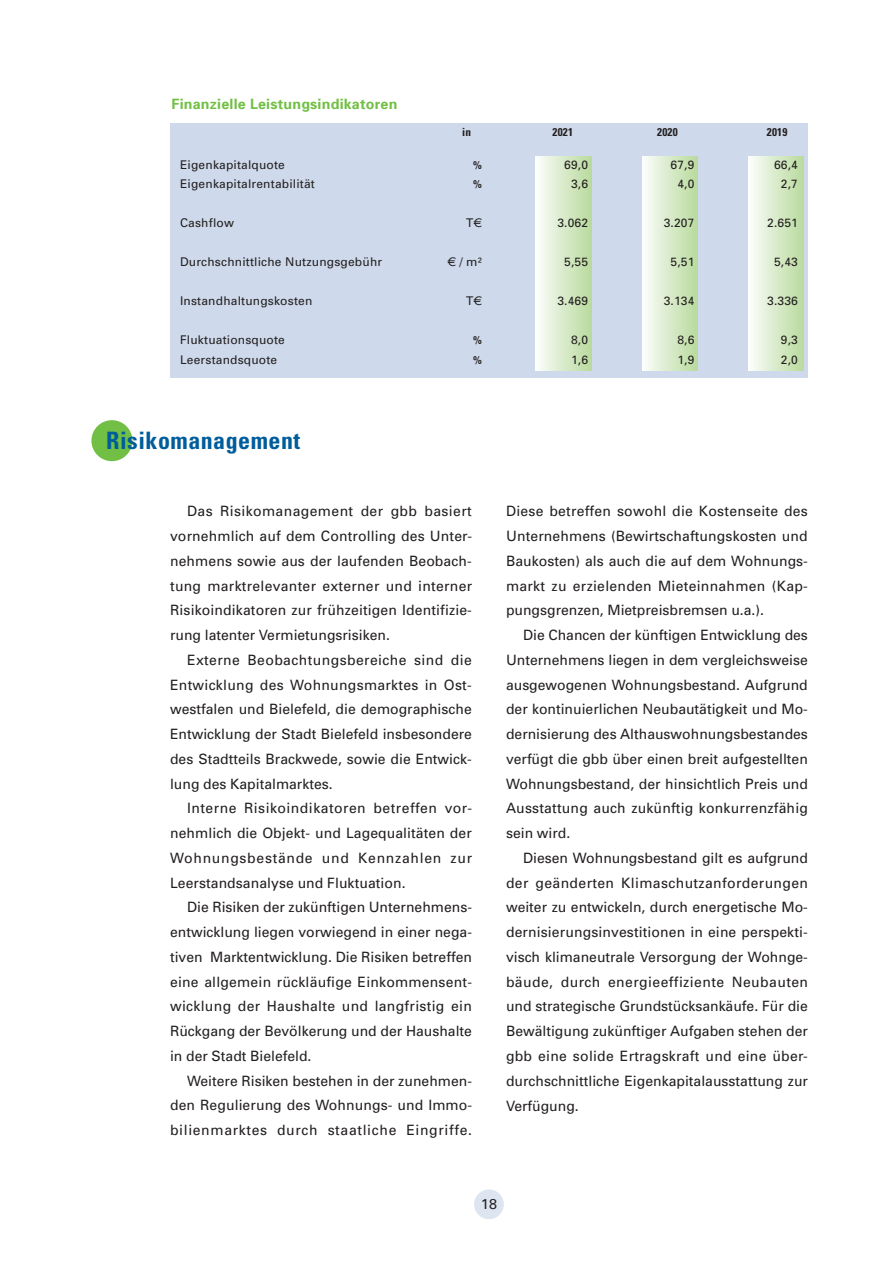
<style>
.page{position:relative;width:893px;height:1263px;background:#fff}
.page>*{position:absolute;margin:0;border:0;box-sizing:border-box;transform-origin:0 0}
.t1{font:700 condensed 24px "Univers";letter-spacing:.02em;color:#005d9c}
.t2{font:14.25px/24.8px "Univers";color:#231f20;text-align:justify}
.t3{font:700 14.25px "Univers";letter-spacing:.015em;color:#71bf44}
.t4{font:12px "Univers";letter-spacing:.015em;color:#231f20}
.t5{font:700 condensed 11.25px "Univers";letter-spacing:.015em;color:#231f20}
.s1{font-family:"LT Euro Money";font-size:11.25px}
</style>
<div class="page">
<div style="left:474px;top:1189px;width:30px;height:30px;background:#dde5f1;border-radius:50%"></div>
<div style="left:170px;top:123px;width:638px;height:254px;background:#cedaeb"></div>
<div style="left:642px;top:156px;width:55px;height:214px;background:linear-gradient(to right,#fcfdfc,#b9da9e)"></div>
<div style="left:536px;top:156px;width:55px;height:214px;background:linear-gradient(to right,#fbfdfa,#b9da9e)"></div>
<div style="left:748px;top:156px;width:56px;height:214px;background:linear-gradient(to right,#fcfdfc,#bada9f)"></div>
<div style="left:91px;top:420px;width:41px;height:41px;background:#71bf44;border-radius:50%"></div>
<p class="t3" style="left:172px;top:95px;width:227px">Finanzielle Leistungsindikatoren</p>
<p class="t5" style="left:462px;top:125px;width:10px">in</p>
<p class="t5" style="left:553px;top:125px;width:22px">2021</p>
<p class="t5" style="left:657px;top:125px;width:22px">2020</p>
<p class="t5" style="left:767px;top:125px;width:22px">2019</p>
<p class="t4" style="left:180px;top:157px;width:106px">Eigenkapitalquote</p>
<p class="t5" style="left:473px;top:158px;width:10px">%</p>
<p class="t4" style="left:564px;top:157px;width:25px">69,0</p>
<p class="t4" style="left:670px;top:157px;width:25px">67,9</p>
<p class="t4" style="left:774px;top:157px;width:25px">66,4</p>
<p class="t4" style="left:180px;top:177px;width:136px">Eigenkapitalrentabilität</p>
<p class="t5" style="left:473px;top:177px;width:10px">%</p>
<p class="t4" style="left:571px;top:177px;width:19px">3,6</p>
<p class="t4" style="left:677px;top:177px;width:19px">4,0</p>
<p class="t4" style="left:781px;top:177px;width:19px">2,7</p>
<p class="t4" style="left:180px;top:216px;width:55px">Cashflow</p>
<p class="t4" style="left:466px;top:216px;width:17px">T<span class="s1">.</span></p>
<p class="t4" style="left:557px;top:216px;width:32px">3.062</p>
<p class="t4" style="left:664px;top:216px;width:32px">3.207</p>
<p class="t4" style="left:767px;top:216px;width:32px">2.651</p>
<p class="t4" style="left:180px;top:255px;width:204px">Durchschnittliche Nutzungsgebühr</p>
<p class="t4" style="left:448px;top:255px;width:35px"><span class="s1">.</span> / m²</p>
<p class="t4" style="left:564px;top:255px;width:25px">5,55</p>
<p class="t4" style="left:670px;top:255px;width:25px">5,51</p>
<p class="t4" style="left:774px;top:255px;width:25px">5,43</p>
<p class="t4" style="left:180px;top:294px;width:134px">Instandhaltungskosten</p>
<p class="t4" style="left:466px;top:294px;width:17px">T<span class="s1">.</span></p>
<p class="t4" style="left:557px;top:294px;width:32px">3.469</p>
<p class="t4" style="left:664px;top:294px;width:32px">3.134</p>
<p class="t4" style="left:767px;top:294px;width:32px">3.336</p>
<p class="t4" style="left:180px;top:333px;width:106px">Fluktuationsquote</p>
<p class="t5" style="left:473px;top:333px;width:10px">%</p>
<p class="t4" style="left:571px;top:333px;width:19px">8,0</p>
<p class="t4" style="left:677px;top:333px;width:19px">8,6</p>
<p class="t4" style="left:781px;top:333px;width:19px">9,3</p>
<p class="t4" style="left:180px;top:352px;width:99px">Leerstandsquote</p>
<p class="t5" style="left:473px;top:353px;width:10px">%</p>
<p class="t4" style="left:571px;top:352px;width:19px">1,6</p>
<p class="t4" style="left:677px;top:352px;width:19px">1,9</p>
<p class="t4" style="left:781px;top:352px;width:19px">2,0</p>
<h1 class="t1" style="left:106px;top:425px;width:195px">Risikomanagement</h1>
<p class="t2" style="left:170px;top:499px;width:304px;text-indent:17px">Das Risikomanagement der gbb basiert vornehmlich auf dem Controlling des Unter&shy;nehmens sowie aus der laufenden Beobach&shy;tung marktrelevanter externer und interner Risikoindikatoren zur frühzeitigen Identifizie&shy;rung latenter Vermietungsrisiken.</p>
<p class="t2" style="left:170px;top:647px;width:303px;text-indent:17px">Externe Beobachtungsbereiche sind die Entwicklung des Wohnungsmarktes in Ost&shy;westfalen und Bielefeld, die demographische Entwicklung der Stadt Bielefeld insbesondere des Stadtteils Brackwede, sowie die Entwick&shy;lung des Kapitalmarktes.</p>
<p class="t2" style="left:170px;top:796px;width:304px;text-indent:17px">Interne Risikoindikatoren betreffen vor&shy;nehmlich die Objekt- und Lagequalitäten der Wohnungsbestände und Kennzahlen zur Leerstandsanalyse und Fluktuation.</p>
<p class="t2" style="left:170px;top:895px;width:303px;text-indent:17px">Die Risiken der zukünftigen Unternehmens&shy;entwicklung liegen vorwiegend in einer nega&shy;tiven Marktentwicklung. Die Risiken betreffen eine allgemein rückläufige Einkommensent&shy;wicklung der Haushalte und langfristig ein Rückgang der Bevölkerung und der Haushalte in der Stadt Bielefeld.</p>
<p class="t2" style="left:170px;top:1068px;width:304px;text-indent:17px">Weitere Risiken bestehen in der zunehmen&shy;den Regulierung des Wohnungs- und Immo&shy;bilienmarktes durch staatliche Eingriffe.</p>
<p class="t2" style="left:506px;top:499px;width:303px">Diese betreffen sowohl die Kostenseite des Unternehmens (Bewirtschaftungskosten und Baukosten) als auch die auf dem Wohnungs&shy;markt zu erzielenden Mieteinnahmen (Kap&shy;pungsgrenzen, Mietpreisbremsen u.a.).</p>
<p class="t2" style="left:506px;top:622px;width:303px;text-indent:17px">Die Chancen der künftigen Entwicklung des Unternehmens liegen in dem vergleichsweise ausgewogenen Wohnungsbestand. Aufgrund der kontinuierlichen Neubautätigkeit und Mo&shy;dernisierung des Althauswohnungsbestandes verfügt die gbb über einen breit aufgestellten Wohnungsbestand, der hinsichtlich Preis und Ausstattung auch zukünftig konkurrenzfähig sein wird.</p>
<p class="t2" style="left:506px;top:845px;width:304px;text-indent:17px">Diesen Wohnungsbestand gilt es aufgrund der geänderten Klimaschutzanforderungen weiter zu entwickeln, durch energetische Mo&shy;dernisierungsinvestitionen in eine perspekti&shy;visch klimaneutrale Versorgung der Wohnge&shy;bäude, durch energieeffiziente Neubauten und strategische Grundstücksankäufe. Für die Bewältigung zukünftiger Aufgaben stehen der gbb eine solide Ertragskraft und eine über&shy;durchschnittliche Eigenkapitalausstattung zur Verfügung.</p>
<p class="t2" style="left:481px;top:1192px;width:18px">18</p>
</div>
